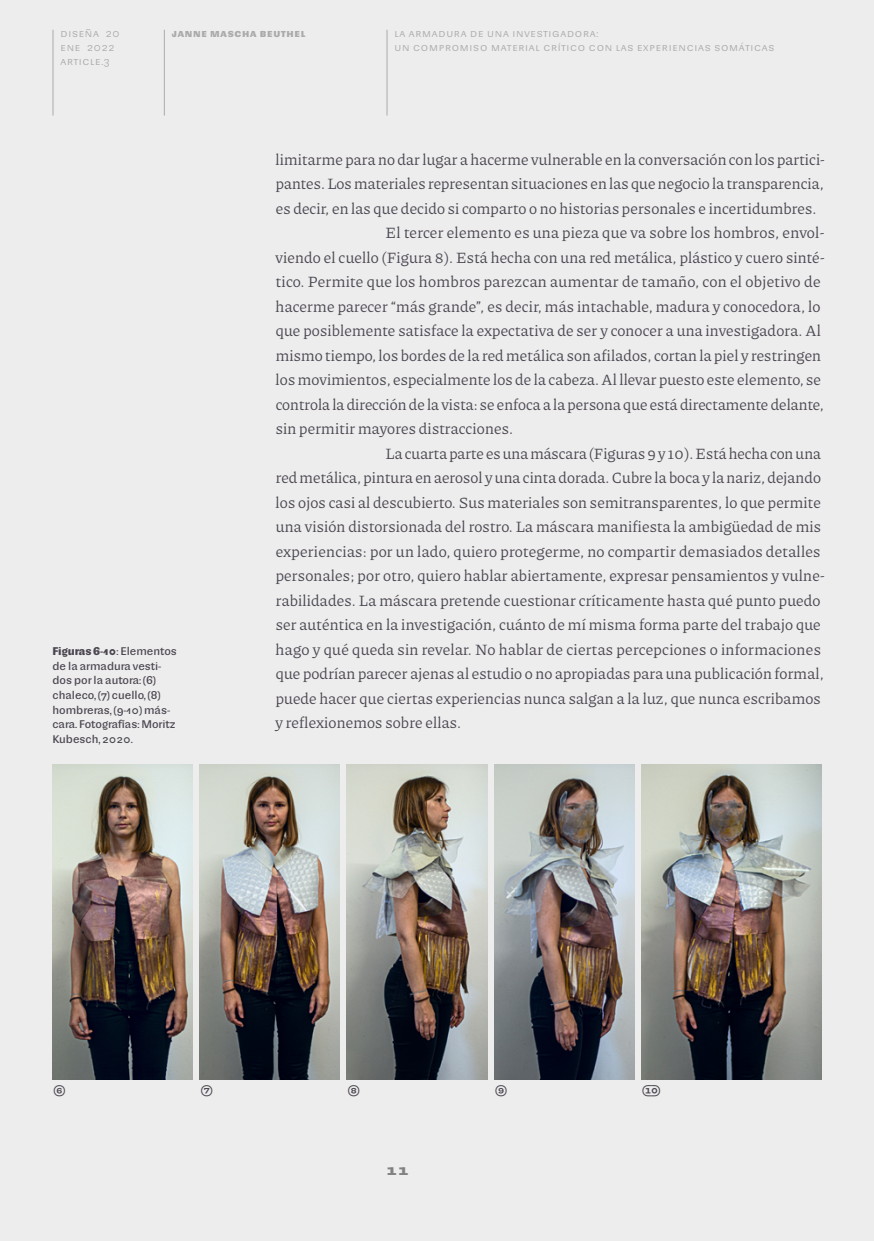
<style>
.page{position:relative;width:874px;height:1241px;background:#fff}
.page>*{position:absolute;margin:0;border:0;box-sizing:border-box;transform-origin:0 0}
.Texto_con_sangría{font:15.75px/24.5px "Piazzolla";letter-spacing:.01em;color:#4c4651}
.Foottext{font:14px "Sudamerican Grotesk";color:#4c4651}
.t1{font:700 14px "Sudamerican Grotesk";color:#828282}
.Pie_de_imagen{font:10.5px/14.7px "Sudamerican Grotesk";color:#4c4651}
.t2{font:10.5px/14px "Sudamerican Grotesk";letter-spacing:.07em;color:#ababab}
.t3{font:700 10.5px "Sudamerican Grotesk";letter-spacing:.07em;color:#ababab}
.s1{font-weight:700}
</style>
<div class="page">
<div style="left:0;top:0;width:873px;height:1240px;background:#ededed"></div>
<hr style="left:52px;top:30px;width:1px;height:85px;background:#ababab">
<hr style="left:164px;top:30px;width:1px;height:85px;background:#ababab">
<hr style="left:386px;top:30px;width:1px;height:85px;background:#ababab">
<img style="left:641px;top:764px;width:180px;height:315px">
<img style="left:52px;top:764px;width:140px;height:315px">
<img style="left:200px;top:764px;width:140px;height:315px">
<img style="left:346px;top:764px;width:140px;height:315px">
<img style="left:494px;top:764px;width:140px;height:315px">
<p class="t2" style="left:60px;top:26px;width:61px">Diseña 20 ene 2022 article.3</p>
<p class="t3" style="left:172px;top:24px;width:135px">Janne Mascha Beuthel</p>
<p class="t2" style="left:394px;top:26px;width:381px">La armadura de una investigadora:<br>un compromiso material crítico con las experiencias somáticas</p>
<p class="Pie_de_imagen" style="left:52px;top:643px;width:126px"><span class="s1">Figuras 6-10</span>: Elementos de la armadura vesti&shy;dos por la autora: (6) chaleco, (7) cuello, (8) hombreras, (9-10) más&shy;cara. Fotografías: Moritz<br>Kubesch, 2020.</p>
<p class="Texto_con_sangría" style="left:275px;top:146px;width:550px;text-align:justify">limitarme para no dar lugar a hacerme vulnerable en la conversación con los partici&shy;pantes. Los materiales representan situaciones en las que negocio la transparencia, es decir, en las que decido si comparto o no historias personales e incertidumbres.</p>
<p class="Texto_con_sangría" style="left:275px;top:220px;width:550px;text-indent:110px">El tercer elemento es una pieza que va sobre los hombros, envol&shy;viendo el cuello (Figura 8). Está hecha con una red metálica, plástico y cuero sinté&shy;tico. Permite que los hombros parezcan aumentar de tamaño, con el objetivo de hacerme parecer “más grande”, es decir, más intachable, madura y conocedora, lo que posiblemente satisface la expectativa de ser y conocer a una investigadora. Al mismo tiempo, los bordes de la red metálica son afilados, cortan la piel y restringen los movimientos, especialmente los de la cabeza. Al llevar puesto este elemento, se controla la dirección de la vista: se enfoca a la persona que está directamente delante, sin permitir mayores distracciones.</p>
<p class="Texto_con_sangría" style="left:275px;top:440px;width:550px;text-indent:110px">La cuarta parte es una máscara (Figuras 9 y 10). Está hecha con una red metálica, pintura en aerosol y una cinta dorada. Cubre la boca y la nariz, dejando los ojos casi al descubierto. Sus materiales son semitransparentes, lo que permite una visión distorsionada del rostro. La máscara manifiesta la ambigüedad de mis experiencias: por un lado, quiero protegerme, no compartir demasiados detalles personales; por otro, quiero hablar abiertamente, expresar pensamientos y vulne&shy;rabilidades. La máscara pretende cuestionar críticamente hasta qué punto puedo ser auténtica en la investigación, cuánto de mí misma forma parte del trabajo que hago y qué queda sin revelar. No hablar de ciertas percepciones o informaciones que podrían parecer ajenas al estudio o no apropiadas para una publicación formal, puede hacer que ciertas experiencias nunca salgan a la luz, que nunca escribamos y reflexionemos sobre ellas.</p>
<p class="Foottext" style="left:52px;top:1080px;width:15px">6</p>
<p class="Foottext" style="left:200px;top:1080px;width:15px">7</p>
<p class="Foottext" style="left:346px;top:1080px;width:15px">8</p>
<p class="Foottext" style="left:494px;top:1080px;width:15px">9</p>
<p class="Foottext" style="left:641px;top:1080px;width:22px">(1-0)</p>
<p class="t1" style="left:386px;top:1158px;width:24px">11</p>
</div>
